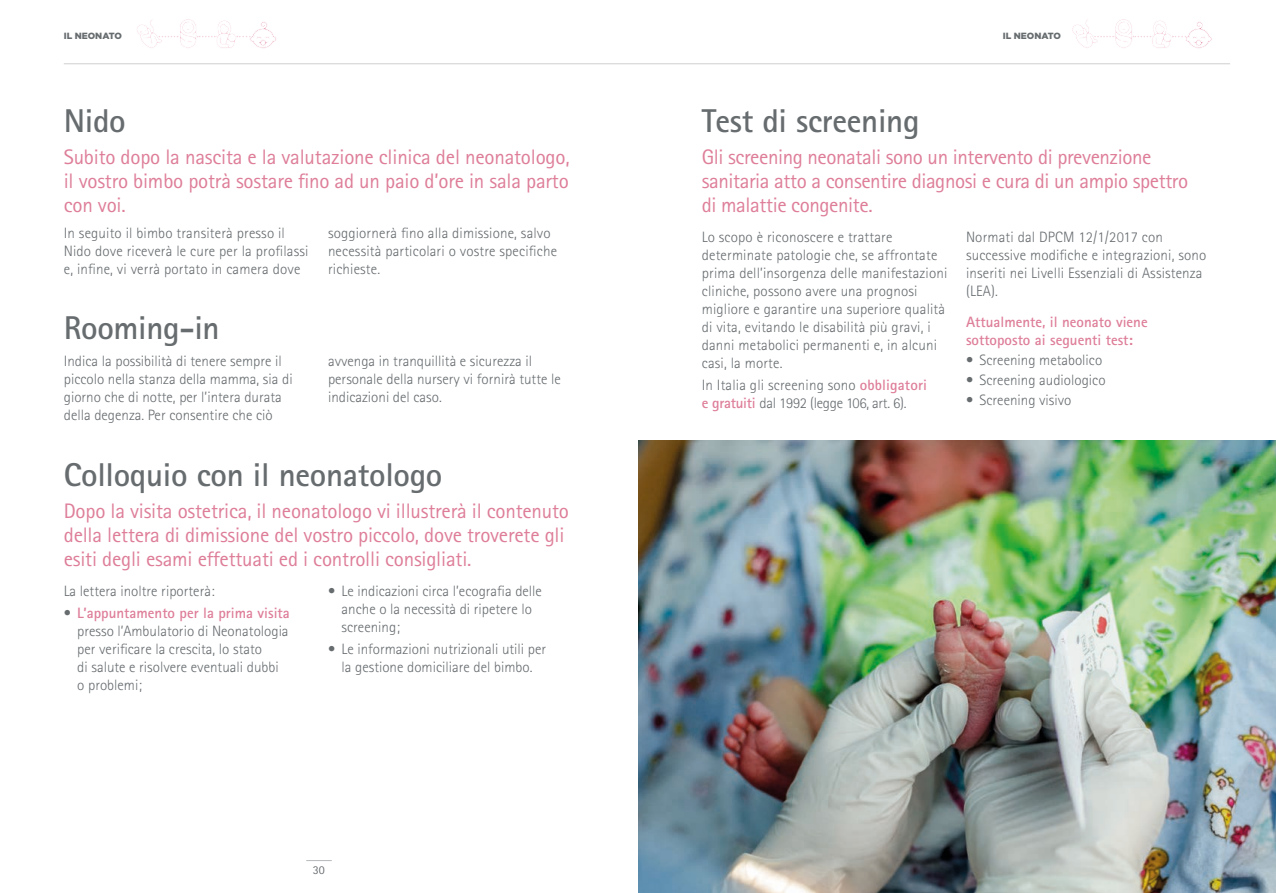
<style>
.page{position:relative;width:1276px;height:893px;background:#fff}
.page>*{position:absolute;margin:0;border:0;box-sizing:border-box;transform-origin:0 0}
.t1{font:700 33px "Rotis Sans Serif Std";letter-spacing:-.01em;color:#676c6f}
.t2{font:21px/24px "Rotis Sans Serif Std";letter-spacing:-.01em;color:#de7e99}
.t3{font:300 15px/18px "Rotis Sans Serif Std";color:#676c6f}
.t4{font:700 15px/18px "Rotis Sans Serif Std";color:#de7e99}
.t5{font:12px "Rotis Sans Serif Std";color:#676c6f}
.t6{font:900 9px "Gotham";color:#676c6f}
.s1{font-weight:700;color:#de7e99}
</style>
<div class="page">
<svg style="left:306px;top:860px;width:26px;height:1px"></svg>
<img style="left:638px;top:440px;width:638px;height:453px">
<svg style="left:134px;top:19px;width:143px;height:46px"></svg>
<svg style="left:1070px;top:19px;width:142px;height:46px"></svg>
<hr style="left:64px;top:63px;width:1166px;height:1px;background:#cdcfd1">
<p class="t6" style="left:64px;top:30px;width:60px">IL NEONATO</p>
<p class="t6" style="left:1003px;top:30px;width:60px">IL NEONATO</p>
<h1 class="t1" style="left:64px;top:100px;width:63px">Nido</h1>
<h2 class="t2" style="left:64px;top:145px;width:507px;text-align:justify">Subito dopo la nascita e la valutazione clinica del neonatologo, il vostro bimbo potrà sostare fino ad un paio d’ore in sala parto con voi.</h2>
<p class="t3" style="left:64px;top:224px;width:246px">In seguito il bimbo transiterà presso il<br>Nido dove riceverà le cure per la profilassi e, infine, vi verrà portato in camera dove</p>
<p class="t3" style="left:328px;top:224px;width:231px">soggiornerà fino alla dimissione, salvo necessità particolari o vostre specifiche richieste.</p>
<h1 class="t1" style="left:64px;top:307px;width:157px">Rooming-in</h1>
<p class="t3" style="left:64px;top:352px;width:230px">Indica la possibilità di tenere sempre il piccolo nella stanza della mamma, sia di giorno che di notte, per l’intera durata della degenza. Per consentire che ciò</p>
<p class="t3" style="left:328px;top:352px;width:234px">avvenga in tranquillità e sicurezza il personale della nursery vi fornirà tutte le indicazioni del caso.</p>
<h1 class="t1" style="left:64px;top:454px;width:380px">Colloquio con il neonatologo</h1>
<h2 class="t2" style="left:64px;top:499px;width:507px">Dopo la visita ostetrica, il neonatologo vi illustrerà il contenuto della lettera di dimissione del vostro piccolo, dove troverete gli esiti degli esami effettuati ed i controlli consigliati.</h2>
<p class="t3" style="left:64px;top:581px;width:152px">La lettera inoltre riporterà:</p>
<p class="t3" style="left:77px;top:604px;width:214px;text-indent:-14px">• <span class="s1">L’appuntamento per la prima visita </span>presso l’Ambulatorio di Neonatologia per verificare la crescita, lo stato<br>di salute e risolvere eventuali dubbi<br>o problemi;</p>
<p class="t3" style="left:342px;top:581px;width:202px;text-indent:-14px">• Le indicazioni circa l’ecografia delle anche o la necessità di ripetere lo screening;</p>
<p class="t3" style="left:328px;top:640px;width:220px;text-align:center">• Le informazioni nutrizionali utili per la gestione domiciliare del bimbo.</p>
<p class="t5" style="left:313px;top:863px;width:13px">30</p>
<h1 class="t1" style="left:702px;top:100px;width:219px">Test di screening</h1>
<h2 class="t2" style="left:702px;top:145px;width:488px">Gli screening neonatali sono un intervento di prevenzione sanitaria atto a consentire diagnosi e cura di un ampio spettro di malattie congenite.</h2>
<p class="t3" style="left:702px;top:228px;width:247px">Lo scopo è riconoscere e trattare determinate patologie che, se affrontate prima dell’insorgenza delle manifestazioni cliniche, possono avere una prognosi migliore e garantire una superiore qualità di vita, evitando le disabilità più gravi, i danni metabolici permanenti e, in alcuni casi, la morte.</p>
<p class="t3" style="left:702px;top:376px;width:227px">In Italia gli screening sono <span class="s1">obbligatori e gratuiti</span> dal 1992 (legge 106, art. 6).</p>
<p class="t3" style="left:966px;top:228px;width:242px">Normati dal DPCM 12/1/2017 con successive modifiche e integrazioni, sono inseriti nei Livelli Essenziali di Assistenza (LEA).</p>
<p class="t4" style="left:966px;top:312px;width:183px">Attualmente, il neonato viene sottoposto ai seguenti test:</p>
<p class="t3" style="left:966px;top:351px;width:138px">• Screening metabolico</p>
<p class="t3" style="left:966px;top:371px;width:141px">• Screening audiologico</p>
<p class="t3" style="left:966px;top:391px;width:107px">• Screening visivo</p>
</div>
